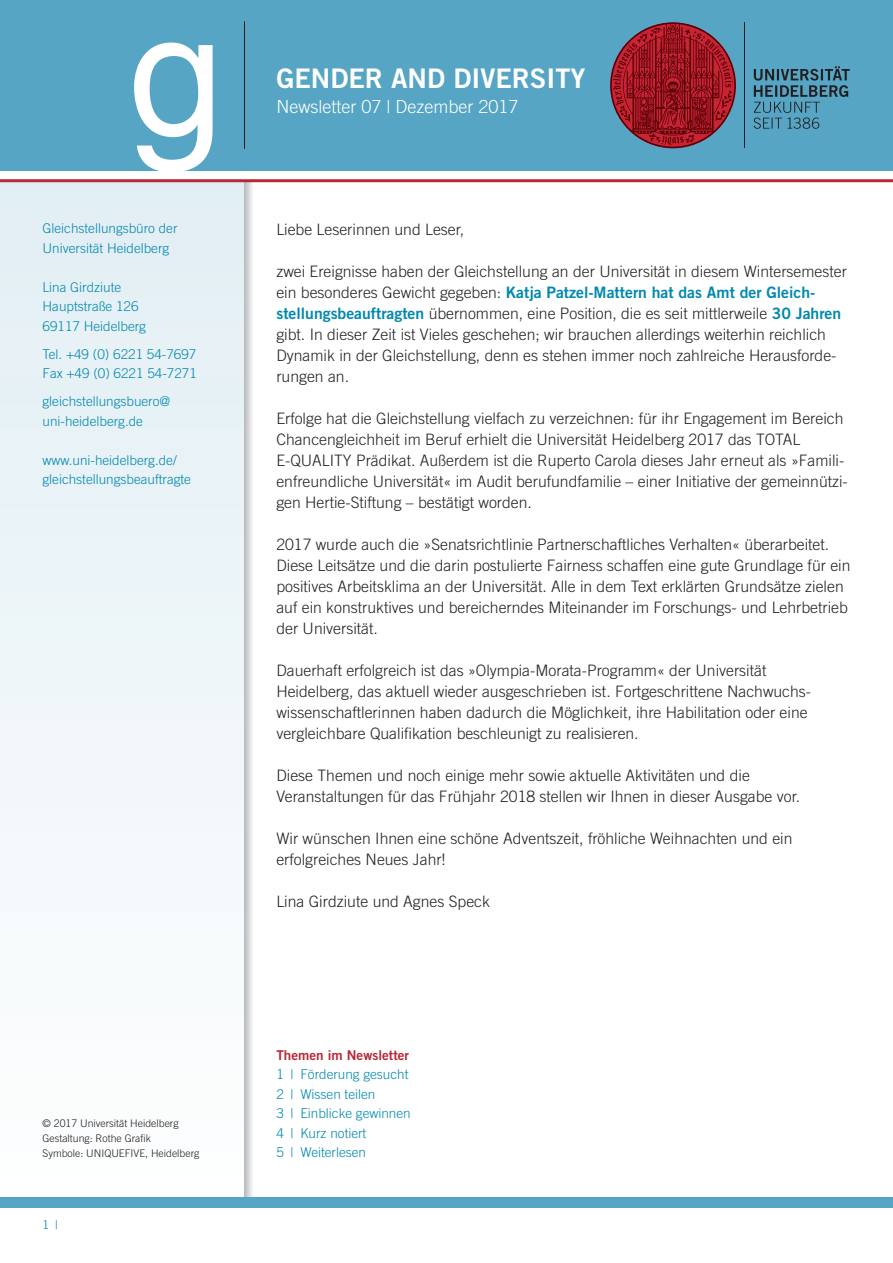
<style>
.page{position:relative;width:893px;height:1263px;background:#fff}
.page>*{position:absolute;margin:0;border:0;box-sizing:border-box;transform-origin:0 0}
.t1{font:27px "Trade Gothic LT Std Bd 2";color:#fff}
.t2{font:300 18px "Trade Gothic LT Std";color:#fff}
.Fließ{font:300 15.75px/21px "Trade Gothic LT Std";color:#231f20}
.Fließ_blau{font:300 13.5px/19.5px "Trade Gothic LT Std";color:#0188af}
.Subhead_rot{font:13.5px "Trade Gothic LT Std Bd 2";color:#b72837}
.t3{font:300 12px "Trade Gothic LT Std";color:#0188af}
.t4{font:300 10.5px/15px "Trade Gothic LT Std";color:#231f20}
.s1{font-family:"Trade Gothic LT Std Bd 2";font-weight:400;color:#0188af}
</style>
<div class="page">
<div style="left:0;top:0;width:893px;height:170px;background:#56a5c4"></div>
<div style="left:0;top:181px;width:244px;height:1016px;background:linear-gradient(to right,#eff6f9,#eff6f9)"></div>
<svg style="left:244px;top:182px;width:9px;height:1015px;background:#d6d7d9"></svg>
<div style="left:0;top:1197px;width:893px;height:11px;background:#56a5c4"></div>
<svg style="left:134px;top:43px;width:79px;height:128px"></svg>
<hr style="left:0;top:179px;width:893px;height:3px;background:#b72837">
<hr style="left:745px;top:22px;width:1px;height:126px;background:#231f20">
<svg style="left:754px;top:66px;width:96px;height:63px"></svg>
<svg style="left:610px;top:22px;width:126px;height:126px"></svg>
<hr style="left:244px;top:21px;width:1px;height:128px;background:#231f20">
<p class="Fließ_blau" style="left:43px;top:218px;width:137px">Gleichstellungsbüro der<br>Universität Heidelberg</p>
<p class="Fließ_blau" style="left:43px;top:277px;width:80px">Lina Girdziute</p>
<p class="Fließ_blau" style="left:43px;top:296px;width:98px">Hauptstraße 126</p>
<p class="Fließ_blau" style="left:43px;top:316px;width:105px">69117 Heidelberg</p>
<p class="Fließ_blau" style="left:43px;top:344px;width:156px">Tel. +49 (0) 6221 54-7697<br>Fax +49 (0) 6221 54-7271</p>
<p class="Fließ_blau" style="left:43px;top:391px;width:129px">gleichstellungsbuero@ uni-heidelberg.de</p>
<p class="Fließ_blau" style="left:43px;top:450px;width:150px">www.uni-heidelberg.de/ gleichstellungsbeauftragte</p>
<p class="t4" style="left:43px;top:1116px;width:158px">© 2017 Universität Heidelberg<br>Gestaltung: Rothe Grafik<br>Symbole: UNIQUEFIVE, Heidelberg</p>
<p class="t3" style="left:43px;top:1218px;width:17px">1 |</p>
<p class="t1" style="left:276px;top:61px;width:311px">GENDER AND DIVERSITY</p>
<p class="t2" style="left:276px;top:96px;width:244px">Newsletter 07 | Dezember 2017</p>
<p class="Fließ" style="left:276px;top:218px;width:189px">Liebe Leserinnen und Leser,</p>
<p class="Fließ" style="left:276px;top:260px;width:572px">zwei Ereignisse haben der Gleichstellung an der Universität in diesem Wintersemester ein besonderes Gewicht gegeben: <span class="s1">Katja Patzel-Mattern hat das Amt der Gleich&shy;stellungsbeauftragten</span> übernommen, eine Position, die es seit mittlerweile <span class="s1">30 Jahren </span>gibt. In dieser Zeit ist Vieles geschehen; wir brauchen allerdings weiterhin reichlich Dynamik in der Gleichstellung, denn es stehen immer noch zahlreiche Herausforde&shy;rungen an.</p>
<p class="Fließ" style="left:276px;top:407px;width:573px">Erfolge hat die Gleichstellung vielfach zu verzeichnen: für ihr Engagement im Bereich Chancengleichheit im Beruf erhielt die Universität Heidelberg 2017 das TOTAL E-QUALITY Prädikat. Außerdem ist die Ruperto Carola dieses Jahr erneut als »Famili&shy;enfreundliche Universität« im Audit berufundfamilie – einer Initiative der gemeinnützi&shy;gen Hertie-Stiftung – bestätigt worden.</p>
<p class="Fließ" style="left:276px;top:533px;width:576px">2017 wurde auch die »Senatsrichtlinie Partnerschaftliches Verhalten« überarbeitet.<br>Diese Leitsätze und die darin postulierte Fairness schaffen eine gute Grundlage für ein positives Arbeitsklima an der Universität. Alle in dem Text erklärten Grundsätze zielen auf ein konstruktives und bereicherndes Miteinander im Forschungs- und Lehrbetrieb der Universität.</p>
<p class="Fließ" style="left:276px;top:659px;width:491px">Dauerhaft erfolgreich ist das »Olympia-Morata-Programm« der Universität</p>
<p class="Fließ" style="left:276px;top:680px;width:535px">Heidelberg, das aktuell wieder ausgeschrieben ist. Fortgeschrittene Nachwuchs&shy;wissenschaftlerinnen haben dadurch die Möglichkeit, ihre Habilitation oder eine vergleichbare Qualifikation beschleunigt zu realisieren.</p>
<p class="Fließ" style="left:276px;top:764px;width:525px">Diese Themen und noch einige mehr sowie aktuelle Aktivitäten und die<br>Veranstaltungen für das Frühjahr 2018 stellen wir Ihnen in dieser Ausgabe vor.</p>
<p class="Fließ" style="left:276px;top:827px;width:518px">Wir wünschen Ihnen eine schöne Adventszeit, fröhliche Weihnachten und ein</p>
<p class="Fließ" style="left:276px;top:848px;width:170px">erfolgreiches Neues Jahr!</p>
<p class="Fließ" style="left:276px;top:890px;width:215px">Lina Girdziute und Agnes Speck</p>
<p class="Subhead_rot" style="left:276px;top:1046px;width:134px">Themen im Newsletter</p>
<p class="Fließ_blau" style="left:276px;top:1064px;width:134px">1 | Förderung gesucht</p>
<p class="Fließ_blau" style="left:276px;top:1084px;width:100px">2 | Wissen teilen</p>
<p class="Fließ_blau" style="left:276px;top:1103px;width:136px">3 | Einblicke gewinnen</p>
<p class="Fließ_blau" style="left:276px;top:1123px;width:92px">4 | Kurz notiert</p>
<p class="Fließ_blau" style="left:276px;top:1142px;width:91px">5 | Weiterlesen</p>
</div>
